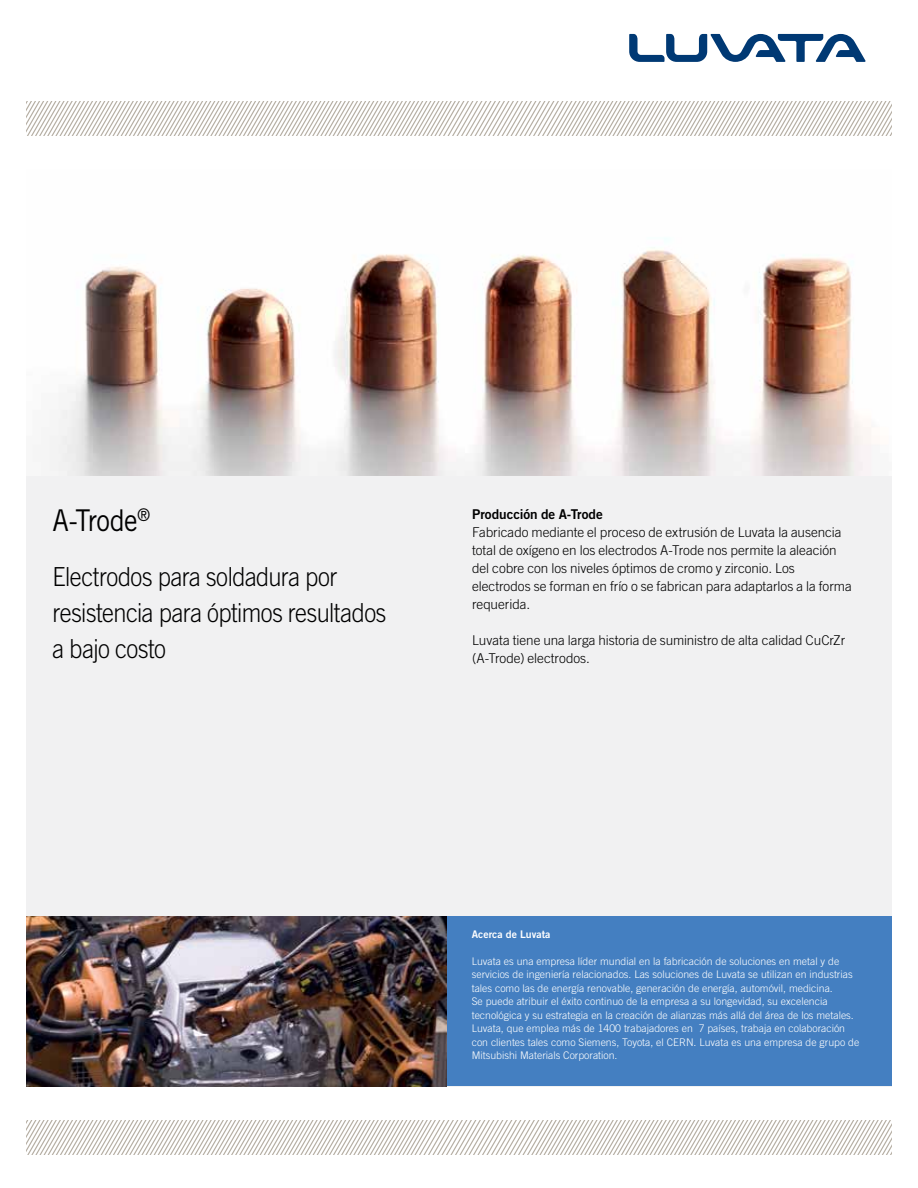
<style>
.page{position:relative;width:918px;height:1188px;background:#fff}
.page>*{position:absolute;margin:0;border:0;box-sizing:border-box;transform-origin:0 0}
.t1{font:30px "Trade Gothic LT Std";letter-spacing:-.02em;color:#000;scale:.9 1}
.t2{font:300 26.25px/36px "Trade Gothic LT Std";letter-spacing:-.02em;color:#000;scale:.9 1}
.t3{font:300 13.5px/18px "Trade Gothic LT Std";color:#000}
.t4{font:13.5px "Trade Gothic LT Std Bd 2";color:#000}
.t5{font:300 10.5px/13.5px "Trade Gothic LT Std";color:#fff}
.t6{font:10.5px "Trade Gothic LT Std Bd 2";color:#fff}
</style>
<div class="page">
<svg style="left:629px;top:34px;width:237px;height:28px"></svg>
<svg style="left:26px;top:102px;width:866px;height:34px"></svg>
<div style="left:26px;top:179px;width:866px;height:907px;background:#f1f1f2"></div>
<img style="left:26px;top:179px;width:866px;height:296px">
<svg style="left:26px;top:1120px;width:866px;height:34px"></svg>
<div style="left:446px;top:916px;width:446px;height:170px;background:#447fc1"></div>
<img style="left:26px;top:916px;width:420px;height:170px">
<h1 class="t1" style="left:52px;top:502px;width:110px">A-Trode<sup>®</sup></h1>
<h2 class="t2" style="left:52px;top:558px;width:372px">Electrodos para soldadura por resistencia para óptimos resultados a bajo costo</h2>
<p class="t4" style="left:472px;top:506px;width:132px">Producción de A-Trode</p>
<p class="t3" style="left:472px;top:523px;width:381px">Fabricado mediante el proceso de extrusión de Luvata la ausencia total de oxígeno en los electrodos A-Trode nos permite la aleación del cobre con los niveles óptimos de cromo y zirconio. Los electrodos se forman en frío o se fabrican para adaptarlos a la forma requerida.</p>
<p class="t3" style="left:472px;top:631px;width:375px">Luvata tiene una larga historia de suministro de alta calidad CuCrZr (A-Trode) electrodos.</p>
<p class="t6" style="left:472px;top:927px;width:80px">Acerca de Luvata</p>
<p class="t5" style="left:472px;top:954px;width:389px">Luvata es una empresa líder mundial en la fabricación de soluciones en metal y de servicios de ingeniería relacionados. Las soluciones de Luvata se utilizan en industrias tales como las de energía renovable, generación de energía, automóvil, medicina.<br>Se puede atribuir el éxito continuo de la empresa a su longevidad, su excelencia tecnológica y su estrategia en la creación de alianzas más allá del área de los metales.<br>Luvata, que emplea más de 1400 trabajadores en 7 países, trabaja en colaboración con clientes tales como Siemens, Toyota, el CERN. Luvata es una empresa de grupo de Mitsubishi Materials Corporation.</p>
</div>
